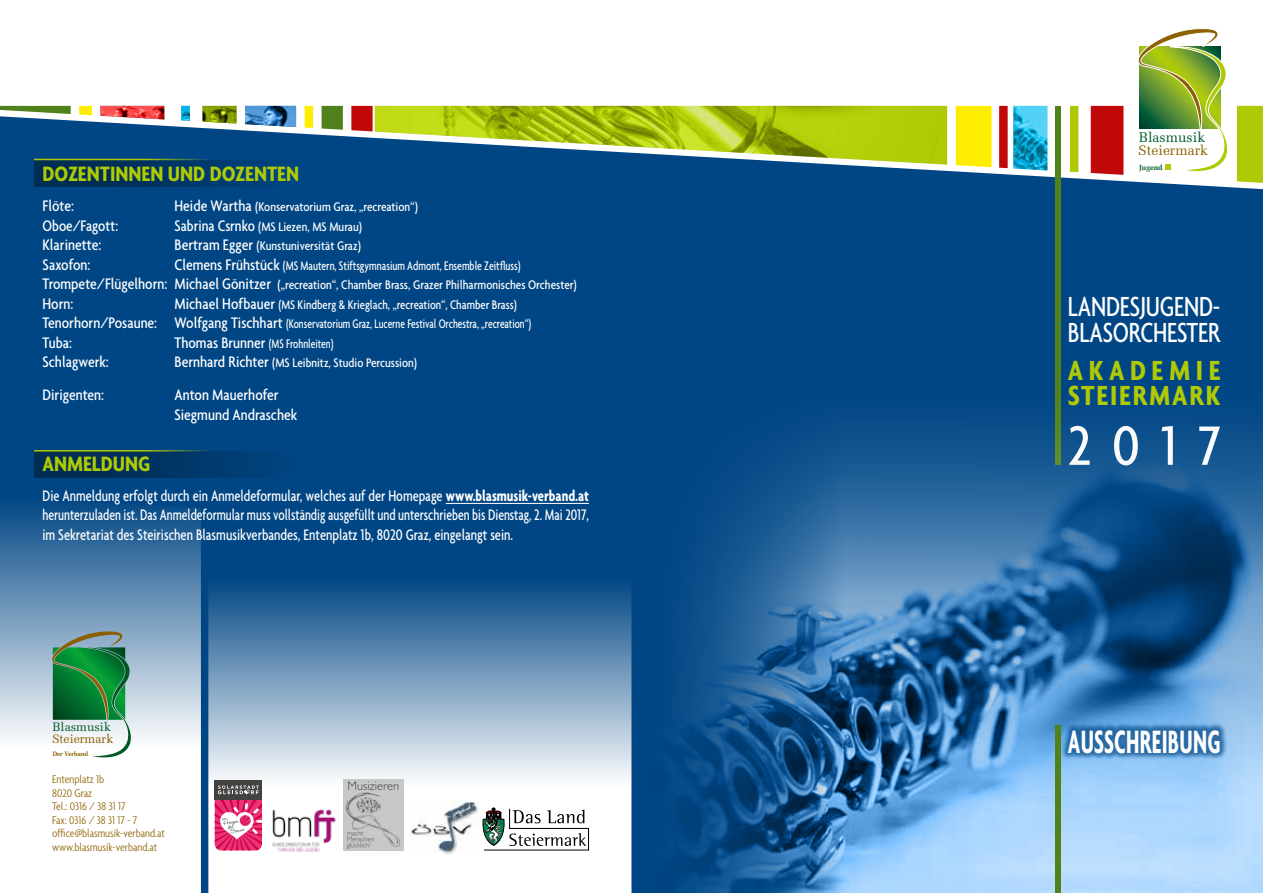
<style>
.page{position:relative;width:1263px;height:893px;background:#fff}
.page>*{position:absolute;margin:0;border:0;box-sizing:border-box;transform-origin:0 0}
.t1{font:500 condensed 60px "Agenda";color:#fff}
.t2{font:700 condensed 34.95px "Agenda";letter-spacing:.01em;color:#fff;scale:.7 1}
.t3{font:500 condensed 29.85px/26.8px "Agenda";letter-spacing:-.01em;color:#fff;scale:.9 1}
.t4{font:700 condensed 29.85px/24.9px "Agenda";letter-spacing:.06em;color:#afca05}
.t5{font:700 condensed 22.5px "Agenda";color:#afca05}
.t6{font:500 condensed 16.5px/19.5px "Agenda";color:#fff;text-align:justify;scale:.9 1}
.t7{font:500 condensed 16.5px/19.5px "Agenda";color:#fff}
.t8{font:13.95px "Melior";color:#8d6202}
.t9{font:13.95px "Melior";color:#005a28}
.t10{font:500 condensed 13.5px/19.5px "Agenda";color:#fff;scale:.87 1}
.t11{font:500 condensed 13.5px/19.5px "Agenda";color:#fff;scale:.95 1}
.t12{font:500 condensed 13.5px "Agenda";color:#fff}
.t13{font:500 condensed 13.5px "Agenda";color:#fff;scale:.85 1}
.t14{font:12.15px "Melior";color:#8a6000}
.t15{font:12.15px "Melior";color:#005822}
.t16{font:300 condensed 12px/13.5px "Agenda";color:#8d6202}
.t17{font:700 7.35px "Melior";color:#005a28}
.t18{font:700 6.45px "Melior";letter-spacing:-.015em;color:#8a6000}
.s1{font-size:16.5px}
.s2{font-weight:700}
</style>
<div class="page">
<div style="left:0;top:116px;width:1263px;height:777px;background:#004684"></div>
<div style="left:1055px;top:106px;width:6px;height:359px;background:#50811b"></div>
<svg style="left:0;top:106px;width:71px;height:8px"></svg>
<svg style="left:79px;top:106px;width:13px;height:9px"></svg>
<img style="left:100px;top:106px;width:64px;height:13px">
<img style="left:181px;top:106px;width:9px;height:15px">
<img style="left:202px;top:106px;width:35px;height:18px">
<img style="left:245px;top:106px;width:51px;height:21px">
<svg style="left:305px;top:106px;width:8px;height:22px"></svg>
<svg style="left:322px;top:106px;width:21px;height:24px"></svg>
<svg style="left:351px;top:106px;width:24px;height:59px"></svg>
<img style="left:375px;top:106px;width:572px;height:59px">
<div style="left:956px;top:106px;width:35px;height:61px;background:#ffed00"></div>
<svg style="left:999px;top:106px;width:14px;height:64px"></svg>
<img style="left:1013px;top:106px;width:34px;height:64px">
<svg style="left:1070px;top:106px;width:8px;height:66px"></svg>
<div style="left:1091px;top:106px;width:32px;height:69px;background:#c00808"></div>
<div style="left:1237px;top:106px;width:26px;height:77px;background:#afca05"></div>
<svg style="left:1138px;top:28px;width:90px;height:144px"></svg>
<svg style="left:0;top:497px;width:201px;height:396px"></svg>
<svg style="left:208px;top:480px;width:423px;height:413px"></svg>
<svg style="left:52px;top:631px;width:79px;height:126px"></svg>
<img style="left:631px;top:364px;width:632px;height:529px">
<div style="left:1060px;top:722px;width:167px;height:39px;background:#004684;opacity:.7"></div>
<div style="left:1055px;top:726px;width:6px;height:167px;background:#50811b"></div>
<div style="left:34px;top:160px;width:264px;height:26px;background:linear-gradient(to right,#00284b,#004480)"></div>
<hr style="left:34px;top:159px;width:176px;height:1px;background:#afca05">
<div style="left:34px;top:452px;width:264px;height:26px;background:linear-gradient(to right,#00284b,#004480)"></div>
<hr style="left:34px;top:450px;width:176px;height:2px;background:#afca05">
<hr style="left:446px;top:503px;width:143px;height:1px;background:#fff">
<div style="left:408px;top:796px;width:71px;height:60px;background:#fff"></div>
<img style="left:410px;top:801px;width:69px;height:53px">
<div style="left:215px;top:779px;width:47px;height:20px;background:#424241"></div>
<svg style="left:215px;top:785px;width:48px;height:65px"></svg>
<svg style="left:481px;top:807px;width:108px;height:44px"></svg>
<img style="left:272px;top:809px;width:66px;height:44px">
<img style="left:343px;top:779px;width:61px;height:71px">
<h3 class="t5" style="left:43px;top:161px;width:258px">DOZENTINNEN UND DOZENTEN</h3>
<p class="t7" style="left:43px;top:196px;width:33px">Flöte:</p>
<p class="t12" style="left:175px;top:199px;width:245px"><span class="s1">Heide Wartha</span> (Konservatorium Graz, „recreation“)</p>
<p class="t7" style="left:43px;top:215px;width:77px">Oboe/Fagott:</p>
<p class="t12" style="left:175px;top:218px;width:189px"><span class="s1">Sabrina Csrnko</span> (MS Liezen, MS Murau)</p>
<p class="t7" style="left:43px;top:235px;width:60px">Klarinette:</p>
<p class="t12" style="left:175px;top:238px;width:188px"><span class="s1">Bertram Egger</span> (Kunstuniversität Graz)</p>
<p class="t7" style="left:43px;top:254px;width:50px">Saxofon:</p>
<p class="t10" style="left:43px;top:255px;width:616px;text-indent:132px"><span class="s1">Clemens Frühstück</span> (MS Mautern, Stiftsgymnasium Admont, Ensemble Zeitfluss)<br><span class="s1">Trompete/Flügelhorn: Michael Gönitzer</span> („recreation“, Chamber Brass, Grazer Philharmonisches Orchester)</p>
<p class="t7" style="left:43px;top:293px;width:32px">Horn:</p>
<p class="t11" style="left:43px;top:294px;width:516px;text-indent:132px"><span class="s1">Michael Hofbauer</span> (MS Kindberg &amp; Krieglach, „recreation“, Chamber Brass)<br><span class="s1">Tenorhorn/Posaune: Wolfgang Tischhart</span> (Konservatorium Graz, Lucerne Festival Orchestra, „recreation“)</p>
<p class="t7" style="left:43px;top:332px;width:31px">Tuba:</p>
<p class="t13" style="left:175px;top:335px;width:188px"><span class="s1">Thomas Brunner</span> (MS Frohnleiten)</p>
<p class="t7" style="left:43px;top:352px;width:68px">Schlagwerk:</p>
<p class="t12" style="left:175px;top:355px;width:244px"><span class="s1">Bernhard Richter</span> (MS Leibnitz, Studio Percussion)</p>
<p class="t7" style="left:43px;top:385px;width:63px">Dirigenten:</p>
<p class="t7" style="left:175px;top:385px;width:124px">Anton Mauerhofer<br>Siegmund Andraschek</p>
<h3 class="t5" style="left:43px;top:450px;width:109px">ANMELDUNG</h3>
<p class="t6" style="left:43px;top:485px;width:609px">Die Anmeldung erfolgt durch ein Anmeldeformular, welches auf der Homepage <span class="s2">www.blasmusik-verband.at </span>herunterzuladen ist. Das Anmeldeformular muss vollständig ausgefüllt und unterschrieben bis Dienstag, 2. Mai 2017, im Sekretariat des Steirischen Blasmusikverbandes, Entenplatz 1b, 8020 Graz, eingelangt sein.</p>
<p class="t15" style="left:52px;top:720px;width:60px">Blasmusik</p>
<p class="t14" style="left:52px;top:731px;width:63px">Steiermark</p>
<p class="t18" style="left:53px;top:750px;width:37px">Der Verband</p>
<p class="t16" style="left:52px;top:772px;width:114px">Entenplatz 1b<br>8020 Graz<br>Tel.: 0316 / 38 31 17<br>Fax: 0316 / 38 31 17 - 7 office@blasmusik-verband.at www.blasmusik-verband.at</p>
<p class="t9" style="left:1139px;top:129px;width:68px">Blasmusik</p>
<p class="t8" style="left:1138px;top:142px;width:71px">Steiermark</p>
<p class="t17" style="left:1139px;top:163px;width:25px">Jugend</p>
<h3 class="t3" style="left:1068px;top:292px;width:171px">LANDESJUGEND-<br>BLASORCHESTER</h3>
<h3 class="t4" style="left:1068px;top:357px;width:154px">AKADEMIE<br>STEIERMARK</h3>
<h1 class="t1" style="left:1068px;top:411px;width:154px">2017</h1>
<h2 class="t2" style="left:1068px;top:721px;width:219px">AUSSCHREIBUNG</h2>
</div>
